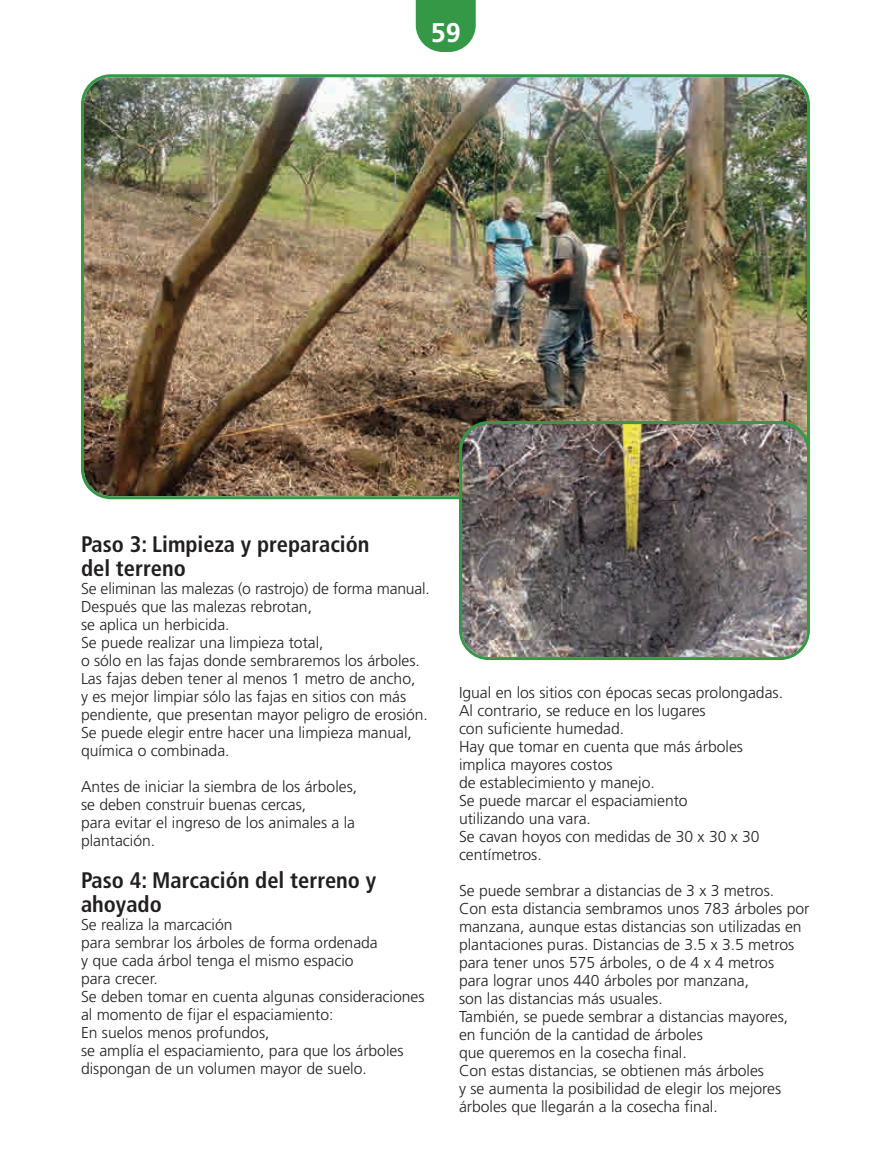
<style>
.page{position:relative;width:891px;height:1161px;background:#fff}
.page>*{position:absolute;margin:0;border:0;box-sizing:border-box;transform-origin:0 0}
.t1{font:700 27px "Frutiger";color:#fff}
.t2{font:700 condensed 22.5px/24px "Frutiger";color:#231f20}
.t3{font:300 15.75px/18px "Frutiger";color:#231f20}
</style>
<div class="page">
<svg style="left:416px;top:0;width:60px;height:52px;background:#49a259"></svg>
<img style="left:81px;top:74px;width:729px;height:425px">
<svg style="left:459px;top:421px;width:351px;height:239px;background:#6d6a65"></svg>
<h1 class="t1" style="left:431px;top:22px;width:31px">59</h1>
<h2 class="t2" style="left:81px;top:534px;width:290px">Paso 3: Limpieza y preparación del terreno</h2>
<p class="t3" style="left:81px;top:581px;width:350px">Se eliminan las malezas (o rastrojo) de forma manual.<br>Después que las malezas rebrotan,<br>se aplica un herbicida.<br>Se puede realizar una limpieza total,<br>o sólo en las fajas donde sembraremos los árboles.<br>Las fajas deben tener al menos 1 metro de ancho,<br>y es mejor limpiar sólo las fajas en sitios con más pendiente, que presentan mayor peligro de erosión.<br>Se puede elegir entre hacer una limpieza manual, química o combinada.</p>
<p class="t3" style="left:81px;top:779px;width:278px">Antes de iniciar la siembra de los árboles, se deben construir buenas cercas,<br>para evitar el ingreso de los animales a la plantación.</p>
<h2 class="t2" style="left:81px;top:870px;width:297px">Paso 4: Marcación del terreno y ahoyado</h2>
<p class="t3" style="left:81px;top:917px;width:345px">Se realiza la marcación<br>para sembrar los árboles de forma ordenada<br>y que cada árbol tenga el mismo espacio<br>para crecer.<br>Se deben tomar en cuenta algunas consideraciones al momento de fijar el espaciamiento:<br>En suelos menos profundos,<br>se amplía el espaciamiento, para que los árboles dispongan de un volumen mayor de suelo.</p>
<p class="t3" style="left:459px;top:685px;width:326px">Igual en los sitios con épocas secas prolongadas.<br>Al contrario, se reduce en los lugares<br>con suficiente humedad.<br>Hay que tomar en cuenta que más árboles implica mayores costos<br>de establecimiento y manejo.<br>Se puede marcar el espaciamiento<br>utilizando una vara.<br>Se cavan hoyos con medidas de 30 x 30 x 30 centímetros.</p>
<p class="t3" style="left:459px;top:883px;width:352px">Se puede sembrar a distancias de 3 x 3 metros.<br>Con esta distancia sembramos unos 783 árboles por manzana, aunque estas distancias son utilizadas en plantaciones puras. Distancias de 3.5 x 3.5 metros para tener unos 575 árboles, o de 4 x 4 metros<br>para lograr unos 440 árboles por manzana,<br>son las distancias más usuales.<br>También, se puede sembrar a distancias mayores,<br>en función de la cantidad de árboles<br>que queremos en la cosecha final.<br>Con estas distancias, se obtienen más árboles<br>y se aumenta la posibilidad de elegir los mejores árboles que llegarán a la cosecha final.</p>
</div>
